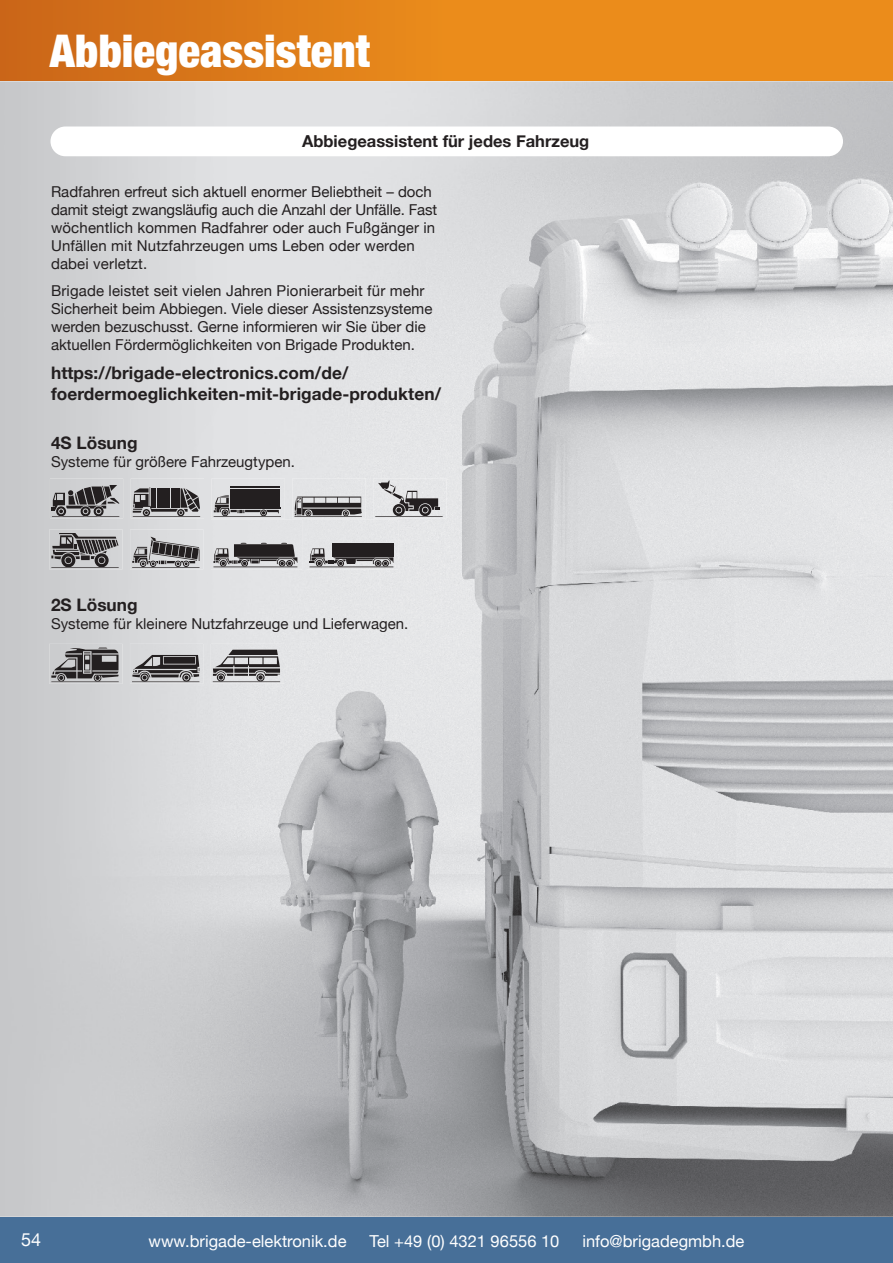
<style>
.page{position:relative;width:893px;height:1263px;background:#fff}
.page>*{position:absolute;margin:0;border:0;box-sizing:border-box;transform-origin:0 0}
.t1{font:900 condensed 45px "Helvetica Neue";color:#fff}
.t2{font:18px "Helvetica Neue";color:#fff}
.t3{font:700 17.25px/20.7px "Helvetica Neue";letter-spacing:.005em;color:#231f20}
.t4{font:16.5px "Helvetica Neue";color:#fff}
.t5{font:700 16.5px "Helvetica Neue";color:#231f20}
.t6{font:15px/18px "Helvetica Neue";color:#231f20}
</style>
<div class="page">
<div style="left:0;top:0;width:893px;height:82px;background:linear-gradient(to right,#d26e19,#f3961c)"></div>
<div style="left:0;top:1216px;width:893px;height:47px;background:#476f98"></div>
<img style="left:0;top:81px;width:893px;height:1136px">
<div style="left:50px;top:126px;width:793px;height:30px;background:#fff;border-radius:15px"></div>
<img style="left:49px;top:644px;width:74px;height:40px">
<svg style="left:57px;top:678px;width:8px;height:3px"></svg>
<img style="left:94px;top:678px;width:25px;height:3px">
<img style="left:51px;top:648px;width:68px;height:30px">
<img style="left:51px;top:681px;width:68px;height:1px">
<img style="left:130px;top:644px;width:73px;height:40px">
<img style="left:132px;top:681px;width:67px;height:1px">
<img style="left:132px;top:655px;width:67px;height:22px">
<svg style="left:140px;top:673px;width:9px;height:9px"></svg>
<svg style="left:182px;top:673px;width:9px;height:9px"></svg>
<img style="left:211px;top:644px;width:73px;height:40px">
<img style="left:213px;top:681px;width:67px;height:1px">
<svg style="left:256px;top:676px;width:9px;height:5px"></svg>
<img style="left:228px;top:650px;width:50px;height:5px">
<img style="left:213px;top:668px;width:67px;height:5px">
<img style="left:249px;top:671px;width:31px;height:5px">
<svg style="left:213px;top:671px;width:35px;height:10px"></svg>
<img style="left:215px;top:656px;width:65px;height:11px">
<img style="left:50px;top:478px;width:73px;height:40px">
<img style="left:52px;top:516px;width:67px;height:1px">
<svg style="left:52px;top:485px;width:67px;height:31px;background:#7e7c7e"></svg>
<img style="left:131px;top:478px;width:73px;height:40px">
<svg style="left:143px;top:513px;width:7px;height:3px"></svg>
<svg style="left:177px;top:513px;width:7px;height:3px"></svg>
<img style="left:188px;top:488px;width:12px;height:24px">
<img style="left:133px;top:487px;width:55px;height:26px">
<img style="left:133px;top:516px;width:67px;height:1px">
<img style="left:212px;top:478px;width:73px;height:40px">
<img style="left:231px;top:487px;width:50px;height:22px">
<svg style="left:260px;top:509px;width:7px;height:7px"></svg>
<svg style="left:222px;top:513px;width:6px;height:3px"></svg>
<img style="left:231px;top:510px;width:48px;height:3px">
<img style="left:214px;top:495px;width:16px;height:18px">
<img style="left:214px;top:516px;width:67px;height:1px">
<div style="left:292px;top:478px;width:74px;height:40px;background:#e3e4e6"></div>
<img style="left:294px;top:496px;width:68px;height:21px">
<div style="left:373px;top:478px;width:73px;height:40px;background:#e5e6e8"></div>
<img style="left:375px;top:516px;width:68px;height:1px">
<svg style="left:393px;top:504px;width:12px;height:12px"></svg>
<svg style="left:419px;top:504px;width:20px;height:12px"></svg>
<img style="left:399px;top:498px;width:6px;height:13px">
<img style="left:384px;top:489px;width:20px;height:10px">
<svg style="left:378px;top:480px;width:17px;height:14px"></svg>
<img style="left:405px;top:491px;width:33px;height:20px">
<img style="left:49px;top:529px;width:74px;height:40px">
<img style="left:61px;top:560px;width:14px;height:7px">
<img style="left:95px;top:560px;width:14px;height:7px">
<img style="left:51px;top:533px;width:68px;height:27px">
<img style="left:51px;top:567px;width:68px;height:1px">
<div style="left:211px;top:520px;width:91px;height:49px;background:#e1e2e4"></div>
<svg style="left:220px;top:564px;width:7px;height:2px"></svg>
<svg style="left:241px;top:564px;width:7px;height:2px"></svg>
<svg style="left:279px;top:564px;width:14px;height:2px"></svg>
<img style="left:213px;top:544px;width:84px;height:20px">
<img style="left:213px;top:566px;width:84px;height:1px">
<img style="left:130px;top:529px;width:73px;height:40px">
<img style="left:132px;top:567px;width:68px;height:1px">
<img style="left:151px;top:537px;width:48px;height:2px">
<svg style="left:140px;top:539px;width:60px;height:28px"></svg>
<img style="left:132px;top:547px;width:63px;height:17px">
<div style="left:307px;top:520px;width:91px;height:49px;background:#e4e5e7"></div>
<img style="left:332px;top:543px;width:61px;height:20px">
<svg style="left:309px;top:558px;width:80px;height:8px"></svg>
<img style="left:309px;top:566px;width:84px;height:1px">
<img style="left:310px;top:548px;width:15px;height:13px">
<h1 class="t1" style="left:50px;top:14px;width:322px">Abbiegeassistent</h1>
<p class="t5" style="left:302px;top:128px;width:289px">Abbiegeassistent für jedes Fahrzeug</p>
<p class="t6" style="left:51px;top:184px;width:388px">Radfahren erfreut sich aktuell enormer Beliebtheit – doch damit steigt zwangsläufig auch die Anzahl der Unfälle. Fast wöchentlich kommen Radfahrer oder auch Fußgänger in Unfällen mit Nutzfahrzeugen ums Leben oder werden dabei verletzt.</p>
<p class="t6" style="left:51px;top:282px;width:383px">Brigade leistet seit vielen Jahren Pionierarbeit für mehr Sicherheit beim Abbiegen. Viele dieser Assistenzsysteme werden bezuschusst. Gerne informieren wir Sie über die aktuellen Fördermöglichkeiten von Brigade Produkten.</p>
<p class="t3" style="left:51px;top:363px;width:392px">https://brigade-electronics.com/de/ foerdermoeglichkeiten-mit-brigade-produkten/</p>
<p class="t3" style="left:51px;top:433px;width:88px">4S Lösung</p>
<p class="t6" style="left:51px;top:454px;width:245px">Systeme für größere Fahrzeugtypen.</p>
<p class="t3" style="left:51px;top:595px;width:88px">2S Lösung</p>
<p class="t6" style="left:51px;top:615px;width:359px">Systeme für kleinere Nutzfahrzeuge und Lieferwagen.</p>
<p class="t2" style="left:21px;top:1227px;width:22px">54</p>
<p class="t4" style="left:149px;top:1229px;width:199px">www.brigade-elektronik.de</p>
<p class="t4" style="left:369px;top:1229px;width:191px">Tel +49 (0) 4321 96556 10</p>
<p class="t4" style="left:582px;top:1229px;width:164px">info@brigadegmbh.de</p>
</div>
